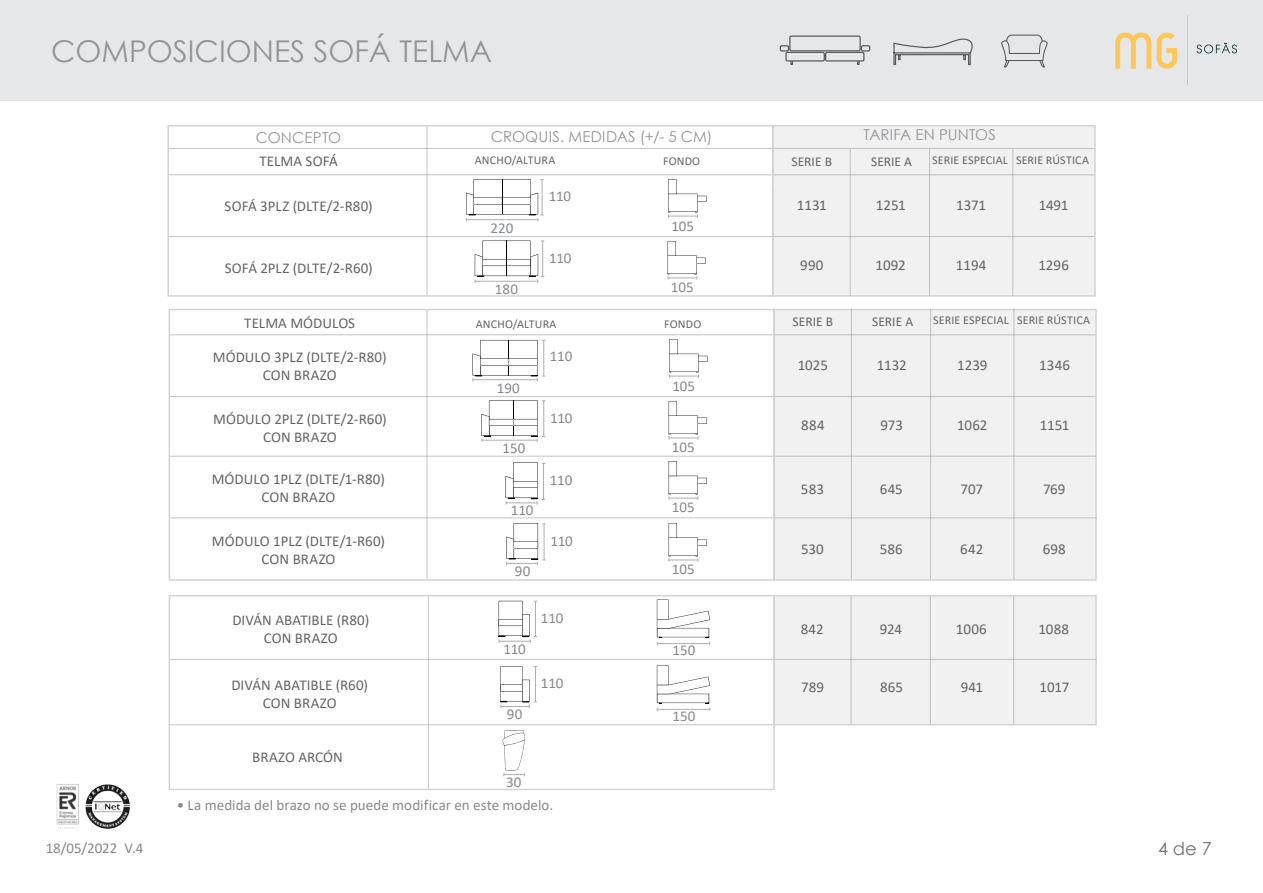
<style>
.page{position:relative;width:1263px;height:893px;background:#fff}
.page>*{position:absolute;margin:0;border:0;box-sizing:border-box;transform-origin:0 0}
.t1{font:30px "Century Gothic";color:#939598}
.t2{font:18px "Century Gothic";color:#717379}
.t3{font:15px/18px "Calibri";letter-spacing:.005em;color:#626466;text-align:center}
.t4{font:15px "Calibri";color:#87898c}
.t5{font:15px "Century Gothic";letter-spacing:.01em;color:#939598}
.t6{font:13.5px "Calibri";letter-spacing:.005em;color:#626466}
.t7{font:12px "Calibri";letter-spacing:.015em;color:#626466}
</style>
<div class="page">
<div style="left:0;top:0;width:1263px;height:101px;background:#e6e7e8"></div>
<svg style="left:1115px;top:33px;width:36px;height:36px"></svg>
<svg style="left:1157px;top:33px;width:20px;height:36px"></svg>
<svg style="left:1196px;top:43px;width:41px;height:10px"></svg>
<hr style="left:1187px;top:16px;width:1px;height:69px;background:#ffc758">
<svg style="left:1001px;top:34px;width:47px;height:34px"></svg>
<svg style="left:893px;top:38px;width:80px;height:28px"></svg>
<div style="left:789px;top:36px;width:72px;height:15px;border:1px solid #58585b"></div>
<svg style="left:779px;top:45px;width:92px;height:20px"></svg>
<img style="left:56px;top:784px;width:75px;height:45px">
<hr style="left:427px;top:126px;width:1px;height:170px;background:#939598">
<div style="left:772px;top:125px;width:324px;height:172px;background:#f1f1f2;border:2px solid #d1d3d4"></div>
<div style="left:773px;top:309px;width:324px;height:272px;background:#f1f1f2;border:2px solid #d1d3d4"></div>
<hr style="left:1012px;top:149px;width:1px;height:147px;background:#939598">
<hr style="left:1013px;top:309px;width:1px;height:270px;background:#939598">
<hr style="left:929px;top:149px;width:1px;height:147px;background:#939598">
<hr style="left:930px;top:309px;width:1px;height:270px;background:#939598">
<hr style="left:850px;top:149px;width:1px;height:147px;background:#939598">
<hr style="left:851px;top:309px;width:1px;height:270px;background:#939598">
<hr style="left:427px;top:310px;width:1px;height:269px;background:#939598">
<hr style="left:772px;top:174px;width:322px;height:1px;background:#939598">
<hr style="left:773px;top:334px;width:322px;height:1px;background:#939598">
<hr style="left:168px;top:148px;width:926px;height:1px;background:#939598">
<hr style="left:168px;top:174px;width:604px;height:1px;background:#939598">
<hr style="left:170px;top:334px;width:603px;height:1px;background:#939598">
<hr style="left:169px;top:456px;width:927px;height:1px;background:#939598">
<hr style="left:168px;top:236px;width:926px;height:1px;background:#939598">
<hr style="left:169px;top:396px;width:926px;height:1px;background:#939598">
<hr style="left:169px;top:517px;width:928px;height:1px;background:#939598">
<div style="left:167px;top:125px;width:607px;height:172px;border:2px solid #d1d3d4"></div>
<div style="left:169px;top:309px;width:606px;height:272px;border:2px solid #d1d3d4"></div>
<svg style="left:466px;top:179px;width:78px;height:42px"></svg>
<svg style="left:475px;top:241px;width:69px;height:42px"></svg>
<svg style="left:668px;top:179px;width:38px;height:39px"></svg>
<svg style="left:669px;top:339px;width:39px;height:39px"></svg>
<svg style="left:668px;top:241px;width:38px;height:39px"></svg>
<svg style="left:669px;top:401px;width:38px;height:39px"></svg>
<svg style="left:669px;top:461px;width:38px;height:39px"></svg>
<svg style="left:669px;top:523px;width:38px;height:39px"></svg>
<div style="left:773px;top:595px;width:324px;height:130px;background:#f1f1f2;border:2px solid #d1d3d4"></div>
<hr style="left:930px;top:596px;width:1px;height:128px;background:#939598">
<hr style="left:851px;top:596px;width:1px;height:128px;background:#939598">
<hr style="left:1013px;top:596px;width:1px;height:128px;background:#939598">
<hr style="left:428px;top:596px;width:1px;height:193px;background:#939598">
<hr style="left:170px;top:659px;width:926px;height:1px;background:#939598">
<hr style="left:169px;top:724px;width:605px;height:1px;background:#939598">
<div style="left:169px;top:595px;width:606px;height:195px;border:2px solid #d1d3d4"></div>
<svg style="left:657px;top:665px;width:53px;height:46px"></svg>
<svg style="left:657px;top:600px;width:53px;height:45px"></svg>
<svg style="left:499px;top:601px;width:38px;height:42px"></svg>
<svg style="left:500px;top:666px;width:37px;height:42px"></svg>
<svg style="left:472px;top:340px;width:73px;height:41px"></svg>
<svg style="left:481px;top:400px;width:64px;height:42px"></svg>
<svg style="left:502px;top:730px;width:23px;height:46px"></svg>
<svg style="left:506px;top:462px;width:39px;height:43px"></svg>
<svg style="left:506px;top:523px;width:40px;height:42px"></svg>
<h1 class="t1" style="left:51px;top:30px;width:442px">COMPOSICIONES SOFÁ TELMA</h1>
<p class="t5" style="left:256px;top:127px;width:87px">CONCEPTO</p>
<p class="t3" style="left:259px;top:151px;width:80px">TELMA SOFÁ</p>
<p class="t5" style="left:491px;top:126px;width:223px">CROQUIS. MEDIDAS (+/- 5 CM)</p>
<p class="t7" style="left:663px;top:153px;width:39px">FONDO</p>
<p class="t7" style="left:475px;top:152px;width:82px">ANCHO/ALTURA</p>
<p class="t3" style="left:225px;top:197px;width:150px">SOFÁ 3PLZ (DLTE/2-R80)</p>
<p class="t4" style="left:549px;top:186px;width:24px">110</p>
<p class="t4" style="left:491px;top:218px;width:24px">220</p>
<p class="t4" style="left:671px;top:215px;width:24px">105</p>
<p class="t3" style="left:225px;top:259px;width:149px">SOFÁ 2PLZ (DLTE/2-R60)</p>
<p class="t4" style="left:549px;top:247px;width:24px">110</p>
<p class="t4" style="left:495px;top:278px;width:25px">180</p>
<p class="t4" style="left:671px;top:277px;width:24px">105</p>
<p class="t3" style="left:244px;top:314px;width:112px">TELMA MÓDULOS</p>
<p class="t7" style="left:476px;top:315px;width:82px">ANCHO/ALTURA</p>
<p class="t7" style="left:664px;top:315px;width:39px">FONDO</p>
<p class="t3" style="left:213px;top:348px;width:175px">MÓDULO 3PLZ (DLTE/2-R80)<br>CON BRAZO</p>
<p class="t4" style="left:497px;top:378px;width:25px">190</p>
<p class="t4" style="left:550px;top:346px;width:24px">110</p>
<p class="t4" style="left:672px;top:375px;width:24px">105</p>
<p class="t3" style="left:213px;top:410px;width:175px">MÓDULO 2PLZ (DLTE/2-R60)<br>CON BRAZO</p>
<p class="t4" style="left:502px;top:437px;width:25px">150</p>
<p class="t4" style="left:550px;top:407px;width:24px">110</p>
<p class="t4" style="left:672px;top:437px;width:24px">105</p>
<p class="t3" style="left:212px;top:469px;width:175px">MÓDULO 1PLZ (DLTE/1-R80)<br>CON BRAZO</p>
<p class="t4" style="left:511px;top:500px;width:24px">110</p>
<p class="t4" style="left:550px;top:470px;width:24px">110</p>
<p class="t4" style="left:672px;top:497px;width:24px">105</p>
<p class="t3" style="left:212px;top:532px;width:175px">MÓDULO 1PLZ (DLTE/1-R60)<br>CON BRAZO</p>
<p class="t4" style="left:515px;top:560px;width:17px">90</p>
<p class="t4" style="left:550px;top:530px;width:24px">110</p>
<p class="t4" style="left:672px;top:559px;width:24px">105</p>
<p class="t3" style="left:232px;top:611px;width:138px">DIVÁN ABATIBLE (R80)<br>CON BRAZO</p>
<p class="t3" style="left:231px;top:675px;width:138px">DIVÁN ABATIBLE (R60)<br>CON BRAZO</p>
<p class="t4" style="left:541px;top:607px;width:24px">110</p>
<p class="t4" style="left:503px;top:639px;width:24px">110</p>
<p class="t4" style="left:672px;top:640px;width:25px">150</p>
<p class="t4" style="left:541px;top:673px;width:24px">110</p>
<p class="t4" style="left:507px;top:704px;width:17px">90</p>
<p class="t4" style="left:672px;top:705px;width:25px">150</p>
<p class="t3" style="left:252px;top:748px;width:92px">BRAZO ARCÓN</p>
<p class="t4" style="left:177px;top:795px;width:378px">• La medida del brazo no se puede modificar en este modelo.</p>
<p class="t4" style="left:506px;top:772px;width:17px">30</p>
<p class="t6" style="left:791px;top:152px;width:42px">SERIE B</p>
<p class="t5" style="left:863px;top:125px;width:134px">TARIFA EN PUNTOS</p>
<p class="t6" style="left:871px;top:152px;width:43px">SERIE A</p>
<p class="t7" style="left:932px;top:152px;width:77px">SERIE ESPECIAL</p>
<p class="t7" style="left:1016px;top:152px;width:74px">SERIE RÚSTICA</p>
<p class="t3" style="left:797px;top:195px;width:31px">1131</p>
<p class="t3" style="left:876px;top:195px;width:31px">1251</p>
<p class="t3" style="left:956px;top:195px;width:31px">1371</p>
<p class="t3" style="left:1039px;top:195px;width:31px">1491</p>
<p class="t3" style="left:800px;top:256px;width:25px">990</p>
<p class="t3" style="left:875px;top:256px;width:32px">1092</p>
<p class="t3" style="left:956px;top:256px;width:32px">1194</p>
<p class="t3" style="left:1038px;top:256px;width:32px">1296</p>
<p class="t6" style="left:792px;top:312px;width:42px">SERIE B</p>
<p class="t6" style="left:872px;top:312px;width:43px">SERIE A</p>
<p class="t7" style="left:933px;top:312px;width:77px">SERIE ESPECIAL</p>
<p class="t7" style="left:1017px;top:312px;width:74px">SERIE RÚSTICA</p>
<p class="t3" style="left:798px;top:355px;width:32px">1025</p>
<p class="t3" style="left:877px;top:355px;width:32px">1132</p>
<p class="t3" style="left:957px;top:355px;width:32px">1239</p>
<p class="t3" style="left:1039px;top:355px;width:32px">1346</p>
<p class="t3" style="left:801px;top:416px;width:25px">884</p>
<p class="t3" style="left:880px;top:416px;width:24px">973</p>
<p class="t3" style="left:957px;top:416px;width:32px">1062</p>
<p class="t3" style="left:1040px;top:416px;width:31px">1151</p>
<p class="t3" style="left:801px;top:479px;width:25px">583</p>
<p class="t3" style="left:880px;top:479px;width:25px">645</p>
<p class="t3" style="left:960px;top:479px;width:24px">707</p>
<p class="t3" style="left:1043px;top:479px;width:24px">769</p>
<p class="t3" style="left:801px;top:540px;width:24px">530</p>
<p class="t3" style="left:880px;top:540px;width:25px">586</p>
<p class="t3" style="left:960px;top:539px;width:24px">642</p>
<p class="t3" style="left:1043px;top:539px;width:24px">698</p>
<p class="t3" style="left:801px;top:620px;width:24px">842</p>
<p class="t3" style="left:880px;top:620px;width:24px">924</p>
<p class="t3" style="left:956px;top:620px;width:32px">1006</p>
<p class="t3" style="left:1038px;top:620px;width:32px">1088</p>
<p class="t3" style="left:801px;top:678px;width:24px">789</p>
<p class="t3" style="left:880px;top:678px;width:24px">865</p>
<p class="t3" style="left:961px;top:678px;width:24px">941</p>
<p class="t3" style="left:1040px;top:678px;width:31px">1017</p>
<p class="t4" style="left:46px;top:838px;width:99px">18/05/2022 V.4</p>
<p class="t2" style="left:1158px;top:836px;width:55px">4 de 7</p>
</div>
